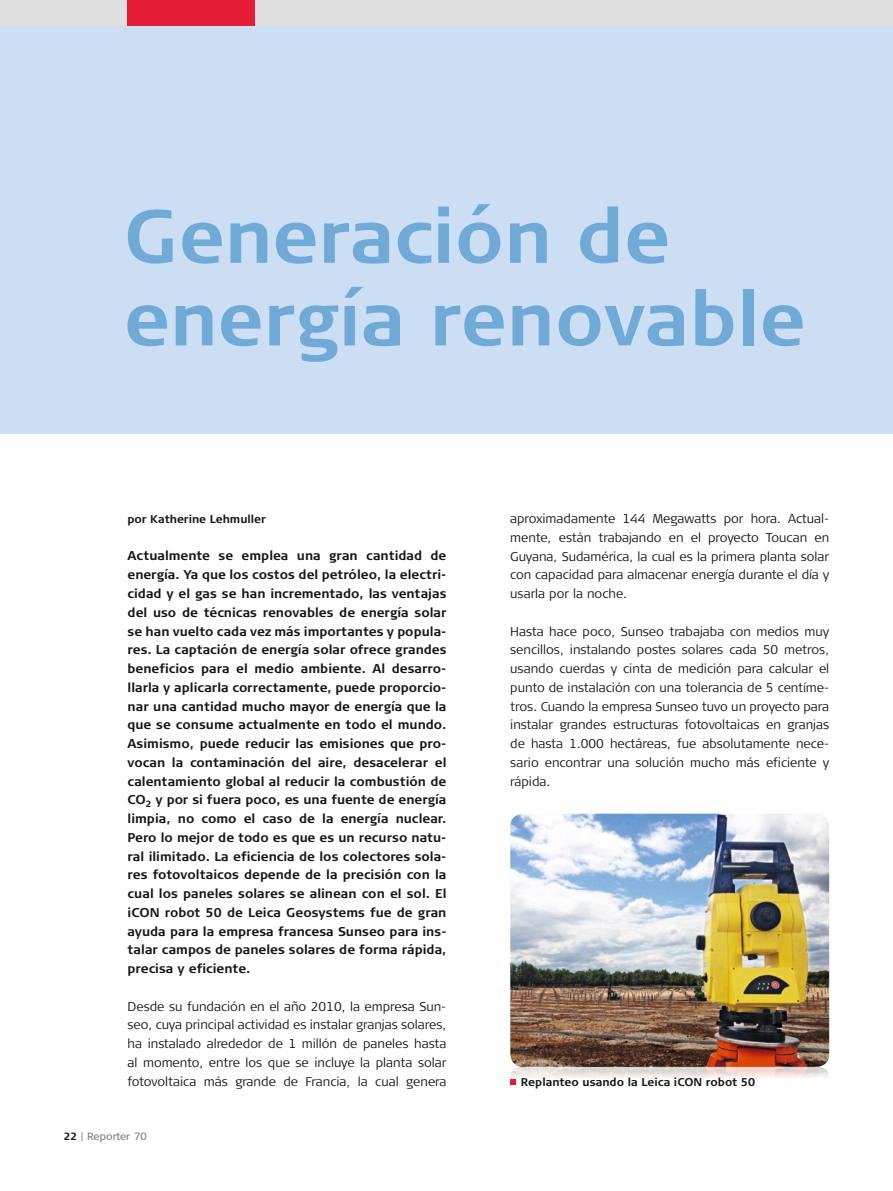
<style>
.page{position:relative;width:893px;height:1191px;background:#fff}
.page>*{position:absolute;margin:0;border:0;box-sizing:border-box;transform-origin:0 0}
.t1{font:700 75px/82.5px "Signa Column";color:#71aad7}
.t2{font:700 12.75px/18.8px "Signa Column";color:#151616;text-align:justify}
.t3{font:300 12.75px/18.8px "Signa Column";color:#151616;text-align:justify}
.t4{font:700 11.25px "Signa Column";color:#151616}
.t5{font:10.5px "Signa Column";letter-spacing:-.005em;color:#818080}
.s1{font-weight:700;color:#151616}
</style>
<div class="page">
<div style="left:0;top:26px;width:893px;height:408px;background:#ccdef3"></div>
<img style="left:510px;top:813px;width:319px;height:253px">
<svg style="left:510px;top:1066px;width:319px;height:19px"></svg>
<svg style="left:510px;top:1079px;width:5px;height:5px"></svg>
<div style="left:0;top:0;width:893px;height:26px;background:#dfdfdf"></div>
<div style="left:128px;top:0;width:127px;height:26px;background:#e21d35"></div>
<h1 class="t1" style="left:124px;top:195px;width:683px">Generación de energía renovable</h1>
<p class="t4" style="left:128px;top:512px;width:140px">por Katherine Lehmuller</p>
<p class="t2" style="left:128px;top:546px;width:320px">Actualmente se emplea una gran cantidad de energía. Ya que los costos del petróleo, la electri&shy;cidad y el gas se han incrementado, las ventajas del uso de técnicas renovables de energía solar se han vuelto cada vez más importantes y popula&shy;res. La captación de energía solar ofrece grandes beneficios para el medio ambiente. Al desarro&shy;llarla y aplicarla correctamente, puede proporcio&shy;nar una cantidad mucho mayor de energía que la que se consume actualmente en todo el mundo.<br>Asimismo, puede reducir las emisiones que pro&shy;vocan la contaminación del aire, desacelerar el calentamiento global al reducir la combustión de CO<sub>2</sub> y por si fuera poco, es una fuente de energía limpia, no como el caso de la energía nuclear.<br>Pero lo mejor de todo es que es un recurso natu&shy;ral ilimitado. La eficiencia de los colectores sola&shy;res fotovoltaicos depende de la precisión con la cual los paneles solares se alinean con el sol. El iCON robot 50 de Leica Geosystems fue de gran ayuda para la empresa francesa Sunseo para ins&shy;talar campos de paneles solares de forma rápida, precisa y eficiente.</p>
<p class="t3" style="left:128px;top:997px;width:320px">Desde su fundación en el año 2010, la empresa Sun&shy;seo, cuya principal actividad es instalar granjas solares, ha instalado alrededor de 1 millón de paneles hasta al momento, entre los que se incluye la planta solar fotovoltaica más grande de Francia, la cual genera</p>
<p class="t5" style="left:64px;top:1129px;width:85px"><span class="s1">22</span> | Reporter 70</p>
<p class="t3" style="left:510px;top:509px;width:320px">aproximadamente 144 Megawatts por hora. Actual&shy;mente, están trabajando en el proyecto Toucan en Guyana, Sudamérica, la cual es la primera planta solar con capacidad para almacenar energía durante el día y usarla por la noche.</p>
<p class="t3" style="left:510px;top:622px;width:320px">Hasta hace poco, Sunseo trabajaba con medios muy sencillos, instalando postes solares cada 50 metros, usando cuerdas y cinta de medición para calcular el punto de instalación con una tolerancia de 5 centíme&shy;tros. Cuando la empresa Sunseo tuvo un proyecto para instalar grandes estructuras fotovoltaicas en granjas de hasta 1.000 hectáreas, fue absolutamente nece&shy;sario encontrar una solución mucho más eficiente y rápida.</p>
<p class="t4" style="left:521px;top:1075px;width:236px">Replanteo usando la Leica iCON robot 50</p>
</div>
